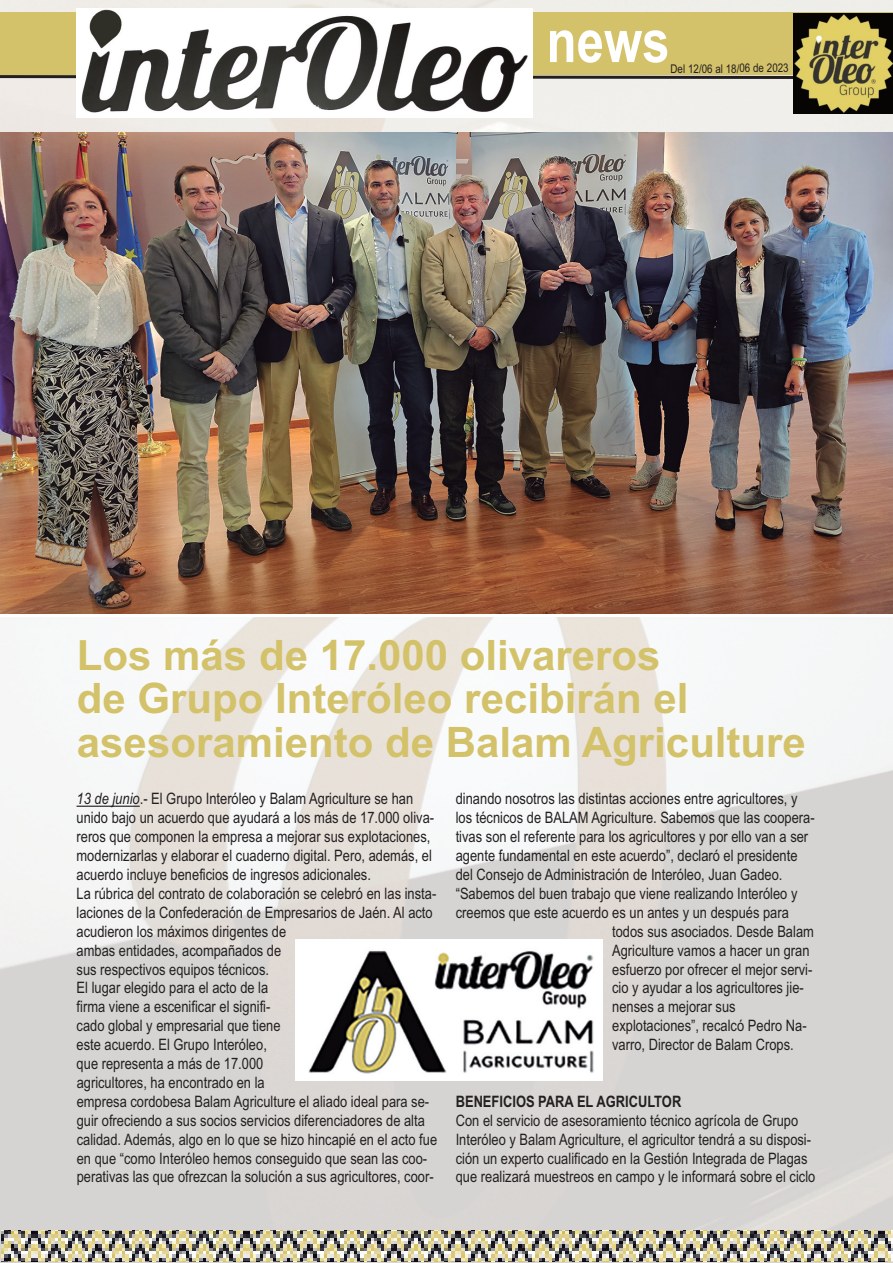
<style>
.page{position:relative;width:893px;height:1263px;background:#fff}
.page>*{position:absolute;margin:0;border:0;box-sizing:border-box;transform-origin:0 0}
.t1{font:700 60px "Arial Narrow";color:#fff}
.t2{font:700 42px/43.5px "Arial";color:#d3c269}
.t3{font:15.75px/18.9px "Arial Narrow";color:#231f20}
.t4{font:700 15.75px "Arial Narrow";color:#231f20}
.t5{font:12px "Arial Narrow";color:#231f20}
.s1{font-style:italic}
</style>
<div class="page">
<img style="left:0;top:0;width:893px;height:1263px">
<svg style="left:0;top:75px;width:794px;height:5px;background:#747170"></svg>
<div style="left:0;top:12px;width:893px;height:63px;background:#d3c269"></div>
<img style="left:77px;top:9px;width:456px;height:108px">
<img style="left:794px;top:13px;width:99px;height:100px">
<img style="left:0;top:132px;width:893px;height:482px">
<hr style="left:77px;top:806px;width:63px;height:1px;background:#231f20">
<img style="left:296px;top:940px;width:307px;height:140px">
<img style="left:1px;top:1230px;width:891px;height:31px">
<h1 class="t1" style="left:546px;top:6px;width:125px">news</h1>
<p class="t5" style="left:670px;top:61px;width:120px">Del 12/06 al 18/06 de 2023</p>
<h2 class="t2" style="left:77px;top:633px;width:731px">Los más de 17.000 olivareros<br>de Grupo Interóleo recibirán el asesoramiento de Balam Agriculture</h2>
<p class="t3" style="left:77px;top:789px;width:362px"><span class="s1">13 de junio</span>.- El Grupo Interóleo y Balam Agriculture se han unido bajo un acuerdo que ayudará a los más de 17.000 oliva&shy;reros que componen la empresa a mejorar sus explotaciones, modernizarlas y elaborar el cuaderno digital. Pero, además, el acuerdo incluye beneficios de ingresos adicionales.<br>La rúbrica del contrato de colaboración se celebró en las insta&shy;laciones de la Confederación de Empresarios de Jaén. Al acto acudieron los máximos dirigentes de<br>ambas entidades, acompañados de<br>sus respectivos equipos técnicos.<br>El lugar elegido para el acto de la<br>firma viene a escenificar el signifi-<br>cado global y empresarial que tiene<br>este acuerdo. El Grupo Interóleo,<br>que representa a más de 17.000<br>agricultores, ha encontrado en la<br>empresa cordobesa Balam Agriculture el aliado ideal para se&shy;guir ofreciendo a sus socios servicios diferenciadores de alta calidad. Además, algo en lo que se hizo hincapié en el acto fue en que “como Interóleo hemos conseguido que sean las coo&shy;perativas las que ofrezcan la solución a sus agricultores, coor-</p>
<p class="t3" style="left:456px;top:789px;width:343px">dinando nosotros las distintas acciones entre agricultores, y</p>
<p class="t3" style="left:456px;top:808px;width:360px">los técnicos de BALAM Agriculture. Sabemos que las coopera-</p>
<p class="t3" style="left:456px;top:827px;width:354px">tivas son el referente para los agricultores y por ello van a ser</p>
<p class="t3" style="left:456px;top:846px;width:343px">agente fundamental en este acuerdo”, declaró el presidente</p>
<p class="t3" style="left:456px;top:865px;width:328px">del Consejo de Administración de Interóleo, Juan Gadeo.</p>
<p class="t3" style="left:456px;top:884px;width:343px">“Sabemos del buen trabajo que viene realizando Interóleo y</p>
<p class="t3" style="left:456px;top:903px;width:335px">creemos que este acuerdo es un antes y un después para</p>
<p class="t3" style="left:612px;top:922px;width:203px">todos sus asociados. Desde Balam</p>
<p class="t3" style="left:612px;top:941px;width:199px">Agriculture vamos a hacer un gran</p>
<p class="t3" style="left:612px;top:960px;width:202px">esfuerzo por ofrecer el mejor servi-</p>
<p class="t3" style="left:612px;top:978px;width:193px">cio y ayudar a los agricultores jie-</p>
<p class="t3" style="left:612px;top:997px;width:125px">nenses a mejorar sus</p>
<p class="t3" style="left:612px;top:1016px;width:196px">explotaciones”, recalcó Pedro Na-</p>
<p class="t3" style="left:612px;top:1035px;width:183px">varro, Director de Balam Crops.</p>
<p class="t4" style="left:456px;top:1092px;width:227px">BENEFICIOS PARA EL AGRICULTOR</p>
<p class="t3" style="left:456px;top:1111px;width:361px">Con el servicio de asesoramiento técnico agrícola de Grupo Interóleo y Balam Agriculture, el agricultor tendrá a su disposi&shy;ción un experto cualificado en la Gestión Integrada de Plagas que realizará muestreos en campo y le informará sobre el ciclo</p>
</div>
